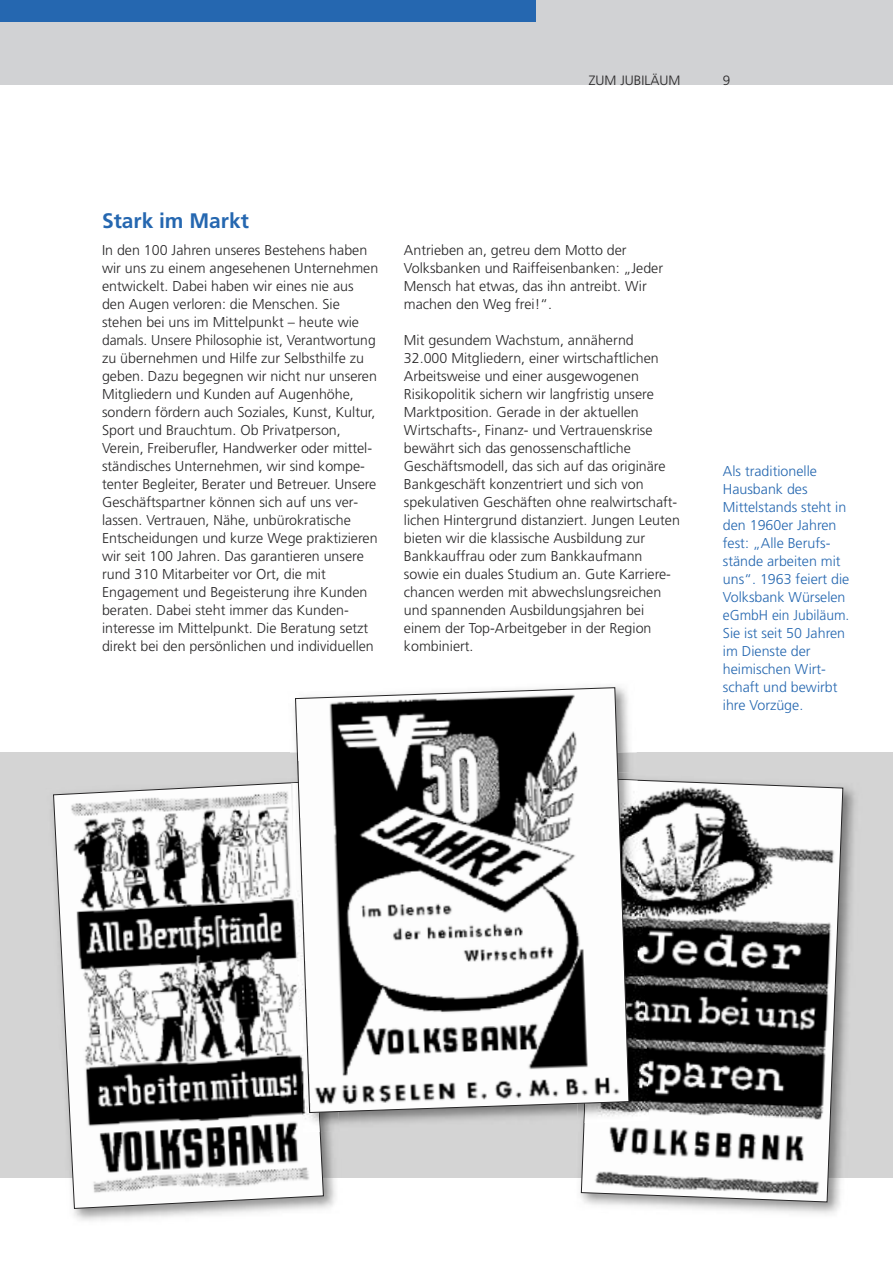
<style>
.page{position:relative;width:893px;height:1263px;background:#fff}
.page>*{position:absolute;margin:0;border:0;box-sizing:border-box;transform-origin:0 0}
.t1{font:700 21px "Frutiger";color:#2567b0}
.t2{font:300 14.25px/18px "Frutiger";color:#272627}
.t3{font:300 14.25px/18px "Frutiger";color:#2567b0}
.t4{font:300 13.5px "Frutiger";color:#272627}
</style>
<div class="page">
<div style="left:0;top:753px;width:893px;height:425px;background:#d4d4d4"></div>
<img style="left:73px;top:1178px;width:263px;height:43px">
<svg style="left:53px;top:782px;width:271px;height:427px"></svg>
<div style="left:0;top:0;width:893px;height:85px;background:#d1d2d4"></div>
<div style="left:0;top:0;width:536px;height:21px;background:#2567b0"></div>
<img style="left:844px;top:787px;width:11px;height:292px">
<svg style="left:581px;top:780px;width:263px;height:423px;background:#8b8b8b"></svg>
<img style="left:290px;top:782px;width:347px;height:349px">
<img style="left:294px;top:781px;width:46px;height:351px">
<img style="left:291px;top:783px;width:29px;height:350px">
<img style="left:585px;top:779px;width:64px;height:344px">
<svg style="left:295px;top:687px;width:335px;height:426px;background:#aaa"></svg>
<p class="t4" style="left:589px;top:75px;width:93px">ZUM JUBILÄUM</p>
<p class="t4" style="left:723px;top:75px;width:9px">9</p>
<h1 class="t1" style="left:102px;top:213px;width:148px">Stark im Markt</h1>
<p class="t2" style="left:102px;top:242px;width:278px">In den 100 Jahren unseres Bestehens haben wir uns zu einem angesehenen Unternehmen entwickelt. Dabei haben wir eines nie aus den Augen verloren: die Menschen. Sie stehen bei uns im Mittelpunkt – heute wie damals. Unsere Philosophie ist, Verantwortung zu übernehmen und Hilfe zur Selbsthilfe zu geben. Dazu begegnen wir nicht nur unseren Mitgliedern und Kunden auf Augenhöhe, sondern fördern auch Soziales, Kunst, Kultur, Sport und Brauchtum. Ob Privatperson, Verein, Freiberufler, Handwerker oder mittel&shy;ständisches Unternehmen, wir sind kompe&shy;tenter Begleiter, Berater und Betreuer. Unsere Geschäftspartner können sich auf uns ver&shy;lassen. Vertrauen, Nähe, unbürokratische Entscheidungen und kurze Wege praktizieren wir seit 100 Jahren. Das garantieren unsere rund 310 Mitarbeiter vor Ort, die mit Engagement und Begeisterung ihre Kunden beraten. Dabei steht immer das Kunden&shy;interesse im Mittelpunkt. Die Beratung setzt direkt bei den persönlichen und individuellen</p>
<p class="t2" style="left:404px;top:242px;width:261px">Antrieben an, getreu dem Motto der Volksbanken und Raiffeisenbanken: „Jeder Mensch hat etwas, das ihn antreibt. Wir machen den Weg frei!“.</p>
<p class="t2" style="left:404px;top:332px;width:277px">Mit gesundem Wachstum, annähernd 32.000 Mitgliedern, einer wirtschaftlichen Arbeitsweise und einer ausgewogenen Risikopolitik sichern wir langfristig unsere Marktposition. Gerade in der aktuellen Wirtschafts-, Finanz- und Vertrauenskrise bewährt sich das genossenschaftliche Geschäftsmodell, das sich auf das originäre Bankgeschäft konzentriert und sich von spekulativen Geschäften ohne realwirtschaft&shy;lichen Hintergrund distanziert. Jungen Leuten bieten wir die klassische Ausbildung zur Bankkauffrau oder zum Bankkaufmann sowie ein duales Studium an. Gute Karriere&shy;chancen werden mit abwechslungsreichen und spannenden Ausbildungsjahren bei einem der Top-Arbeitgeber in der Region kombiniert.</p>
<p class="t3" style="left:723px;top:463px;width:128px">Als traditionelle<br>Hausbank des<br>Mittelstands steht in den 1960er Jahren fest: „Alle Berufs&shy;stände arbeiten mit uns“. 1963 feiert die<br>Volksbank Würselen eGmbH ein Jubiläum.<br>Sie ist seit 50 Jahren im Dienste der heimischen Wirt&shy;schaft und bewirbt ihre Vorzüge.</p>
</div>
